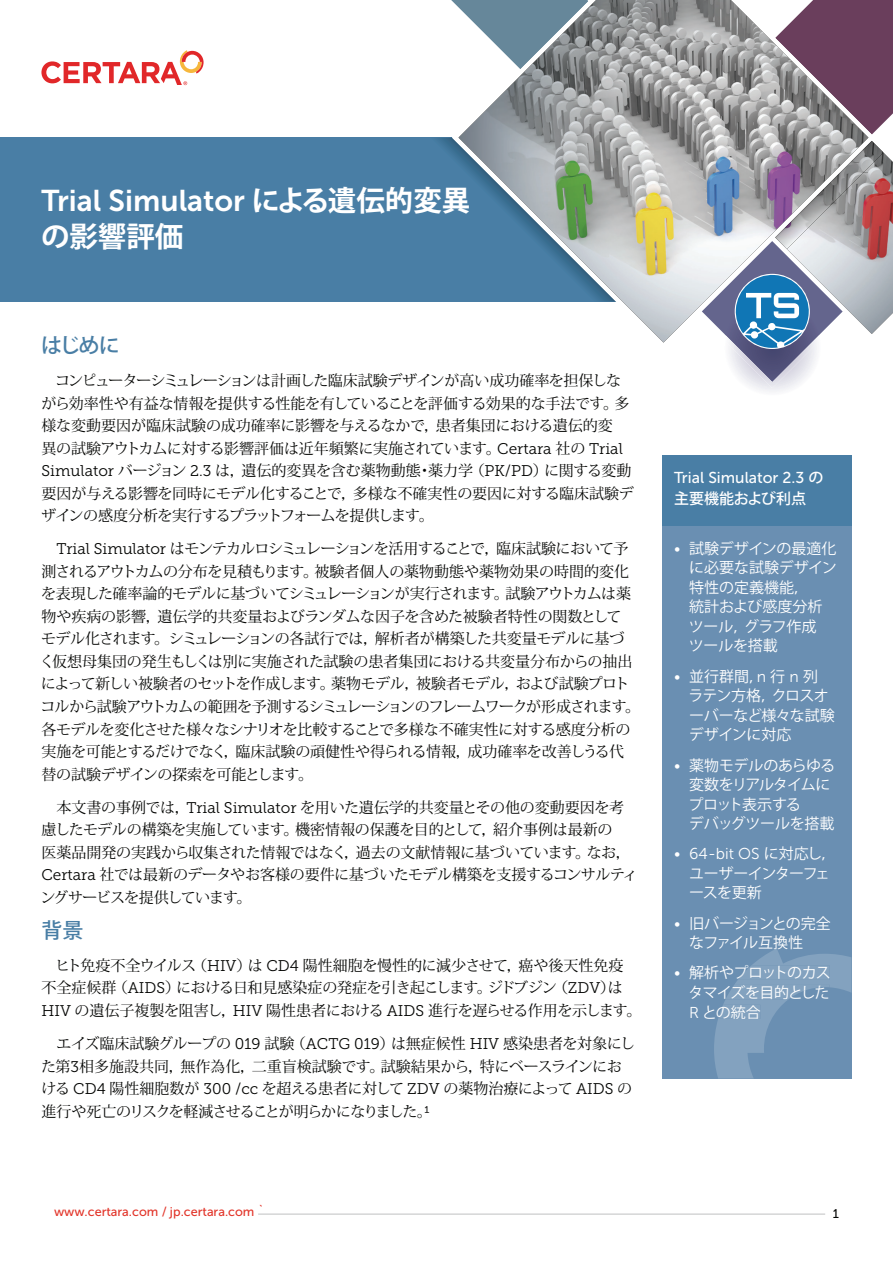
<style>
.page{position:relative;width:893px;height:1263px;background:#fff}
.page>*{position:absolute;margin:0;border:0;box-sizing:border-box;transform-origin:0 0}
.t1{font:30px "Museo Sans 700";color:#fff}
.t2{font:700 28.5px "Koz Go Pr 6 N";color:#fff}
.t3{font:500 21px "Koz Go Pr 6 N";letter-spacing:-.06em;color:#497ea5}
.t4{font:15.75px "Museo Sans 500";color:#fff}
.t5{font:15.75px "Museo Sans 300";color:#fff}
.t6{font:15px/22.5px "Koz Min Pr 6 N";letter-spacing:-.02em;color:#040503}
.t7{font:15px/19.5px "Koz Go Pr 6 N";letter-spacing:-.02em;color:#fff}
.t8{font:15px/19.5px "Koz Go Pr 6 N";color:#fff}
.t9{font:15px/30.3px "Koz Go Pr 6 N";letter-spacing:-.05em;color:#fff}
.t10{font:15px/19.5px "Koz Go Pr 6 N";letter-spacing:-.04em;color:#fff}
.t11{font:500 15px "Koz Go Pr 6 N";letter-spacing:-.005em;color:#fff}
.t12{font:12.6px "Museo Sans 500";color:#e2352a}
.t13{font:12.6px "Museo Sans 500";color:#040503}
.s1{font-family:"Koz Go Pr 6 N";font-weight:700;font-size:28.5px}
.s2{font-family:"Museo Slab 300";font-size:15.45px}
.s3{font-family:"Koz Go Pr 6 N";font-weight:500;font-size:15px}
.s4{font-family:"Museo Sans 300";font-size:15.75px}
.s5{font-family:"Koz Go Pr 6 N";font-size:15px}
</style>
<div class="page">
<div style="left:0;top:138px;width:653px;height:164px;background:#497ea5"></div>
<svg style="left:41px;top:50px;width:163px;height:35px"></svg>
<hr style="left:258px;top:1213px;width:567px;height:2px;background:#c6c7c8">
<svg style="left:452px;top:0;width:441px;height:343px"></svg>
<img style="left:775px;top:141px;width:108px;height:108px">
<svg style="left:695px;top:235px;width:154px;height:157px"></svg>
<div style="left:662px;top:525px;width:189px;height:553px;background:#6a8fb2"></div>
<div style="left:662px;top:455px;width:189px;height:70px;background:#497ea5"></div>
<svg style="left:714px;top:949px;width:137px;height:129px"></svg>
<h1 class="t1" style="left:41px;top:184px;width:430px">Trial Simulator <span class="s1">による遺伝的変異</span></h1>
<h2 class="t2" style="left:41px;top:221px;width:144px">の影響評価</h2>
<h3 class="t3" style="left:41px;top:333px;width:80px">はじめに</h3>
<p class="t6" style="left:41px;top:370px;width:594px;text-indent:14px">コンピューターシミュレーションは計画した臨床試験デザインが高い成功確率を担保しながら効率性や有益な情報を提供する性能を有していることを評価する効果的な手法です。多様な変動要因が臨床試験の成功確率に影響を与えるなかで，患者集団における遺伝的変<br>異の試験アウトカムに対する影響評価は近年頻繁に実施されています。<span class="s2">Certara</span> 社の <span class="s2">Trial Simulator</span> バージョン <span class="s2">2.3</span> は，遺伝的変異を含む薬物動態・薬力学（<span class="s2">PK/PD</span>）に関する変動要因が与える影響を同時にモデル化することで，多様な不確実性の要因に対する臨床試験デザインの感度分析を実行するプラットフォームを提供します。</p>
<p class="t6" style="left:40px;top:538px;width:602px;text-indent:17px"><span class="s2">Trial Simulator</span> はモンテカルロシミュレーションを活用することで，臨床試験において予測されるアウトカムの分布を見積もります。被験者個人の薬物動態や薬物効果の時間的変化を表現した確率論的モデルに基づいてシミュレーションが実行されます。試験アウトカムは薬物や疾病の影響，遺伝学的共変量およびランダムな因子を含めた被験者特性の関数として<br>モデル化されます。シミュレーションの各試行では，解析者が構築した共変量モデルに基づく仮想母集団の発生もしくは別に実施された試験の患者集団における共変量分布からの抽出によって新しい被験者のセットを作成します。薬物モデル，被験者モデル，および試験プロトコルから試験アウトカムの範囲を予測するシミュレーションのフレームワークが形成されます。各モデルを変化させた様々なシナリオを比較することで多様な不確実性に対する感度分析の実施を可能とするだけでなく，臨床試験の頑健性や得られる情報，成功確率を改善しうる代替の試験デザインの探索を可能とします。</p>
<p class="t6" style="left:40px;top:796px;width:599px">　本文書の事例では，<span class="s2">Trial Simulator</span> を用いた遺伝学的共変量とその他の変動要因を考慮したモデルの構築を実施しています。機密情報の保護を目的として，紹介事例は最新の<br>医薬品開発の実践から収集された情報ではなく，過去の文献情報に基づいています。なお，<span class="s2">Certara</span> 社では最新のデータやお客様の要件に基づいたモデル構築を支援するコンサルティングサービスを提供しています。</p>
<h3 class="t3" style="left:41px;top:918px;width:44px">背景</h3>
<p class="t6" style="left:41px;top:954px;width:601px">　ヒト免疫不全ウイルス（<span class="s2">HIV</span>）は <span class="s2">CD4</span> 陽性細胞を慢性的に減少させて，癌や後天性免疫不全症候群（<span class="s2">AIDS</span>）における日和見感染症の発症を引き起こします。ジドブジン（<span class="s2">ZDV</span>）は<br><span class="s2">HIV</span> の遺伝子複製を阻害し，<span class="s2">HIV</span> 陽性患者における <span class="s2">AIDS</span> 進行を遅らせる作用を示します。</p>
<p class="t6" style="left:41px;top:1033px;width:596px">　エイズ臨床試験グループの <span class="s2">019</span> 試験（<span class="s2">ACTG 019</span>）は無症候性 <span class="s2">HIV</span> 感染患者を対象にした第<span class="s2">3</span>相多施設共同，無作為化，二重盲検試験です。試験結果から，特にベースラインにおける <span class="s2">CD4</span> 陽性細胞数が <span class="s2">300 /cc</span> を超える患者に対して <span class="s2">ZDV</span> の薬物治療によって <span class="s2">AIDS</span> の進行や死亡のリスクを軽減させることが明らかになりました。<span class="s2">1</span></p>
<p class="t4" style="left:674px;top:469px;width:151px">Trial Simulator 2.3 <span class="s3">の</span></p>
<p class="t11" style="left:674px;top:490px;width:133px">主要機能および利点</p>
<p class="t8" style="left:689px;top:539px;width:149px;text-indent:-15px"><span class="s4">•</span> 試験デザインの最適化に必要な試験デザイン特性の定義機能，<br>統計および感度分析ツール，グラフ作成<br>ツールを搭載</p>
<p class="t7" style="left:688px;top:667px;width:148px;text-indent:-14px"><span class="s4">•</span> 並行群間，<span class="s4">n</span> 行 <span class="s4">n</span> 列ラテン方格，クロスオーバーなど様々な試験デザインに対応</p>
<p class="t7" style="left:688px;top:756px;width:148px;text-indent:-14px"><span class="s4">•</span> 薬物モデルのあらゆる変数をリアルタイムにプロット表示する<br>デバッグツールを搭載</p>
<p class="t5" style="left:674px;top:845px;width:164px">• 64-bit OS <span class="s5">に対応し，</span></p>
<p class="t10" style="left:689px;top:864px;width:143px">ユーザーインターフェースを更新</p>
<p class="t9" style="left:674px;top:908px;width:158px"><span class="s4">•</span> 旧バージョンとの完全</p>
<p class="t5" style="left:674px;top:964px;width:8px">•</p>
<p class="t9" style="left:689px;top:928px;width:143px">なファイル互換性<br>解析やプロットのカス</p>
<p class="t9" style="left:688px;top:983px;width:143px;line-height:19.5px">タマイズを目的とした<br><span class="s4">R</span> との統合</p>
<p class="t12" style="left:54px;top:1205px;width:212px">www.certara.com / jp.certara.com `</p>
<p class="t13" style="left:833px;top:1207px;width:8px">1</p>
</div>
